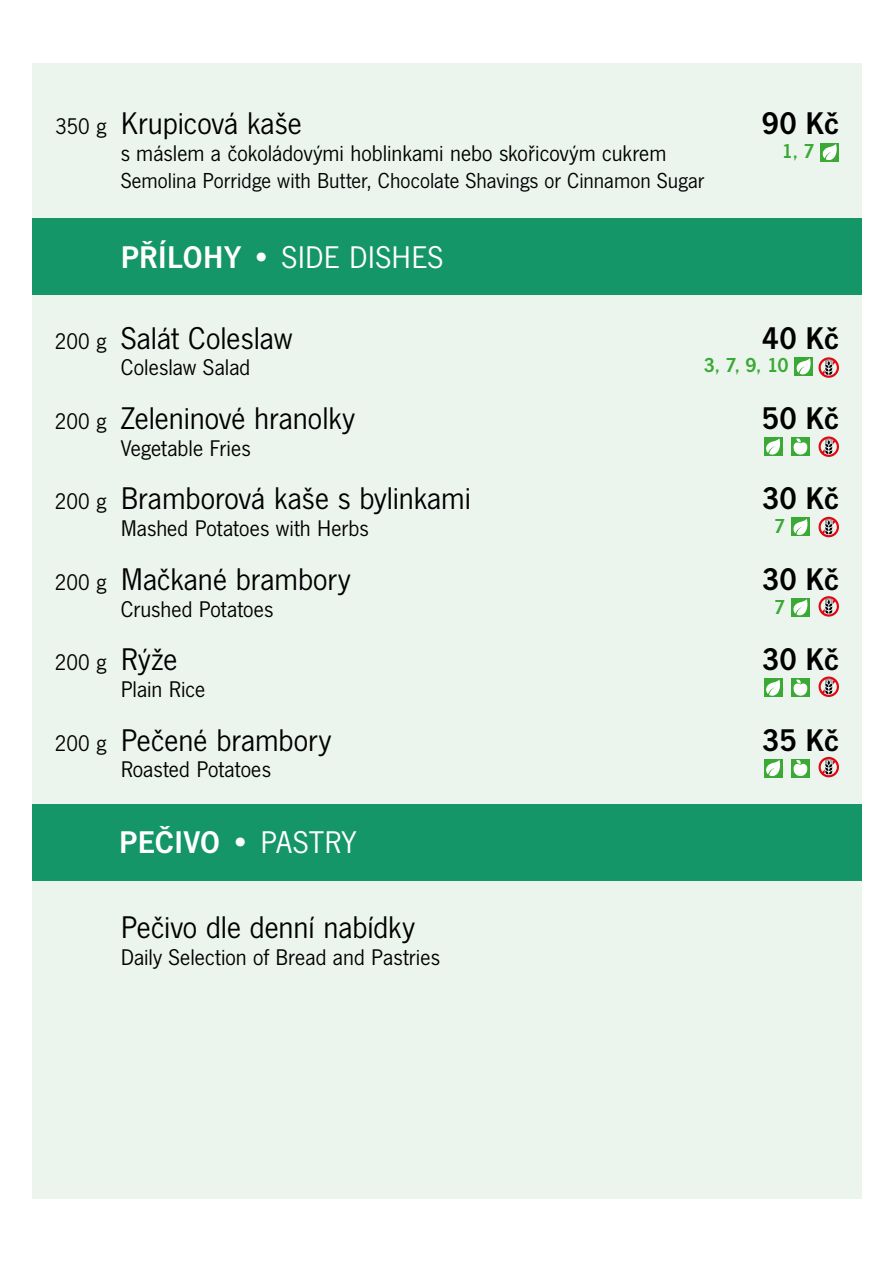
<style>
.page{position:relative;width:893px;height:1263px;background:#fff}
.page>*{position:absolute;margin:0;border:0;box-sizing:border-box;transform-origin:0 0}
.t1{font:32.55px "News Got";color:#000}
.t2{font:32.55px "News Got Dem";letter-spacing:-.01em;color:#000}
.t3{font:32.55px "News Got";letter-spacing:.01em;color:#fff}
.t4{font:32.55px "News Got Dem";letter-spacing:.005em;color:#fff}
.t5{font:23.55px "News Got";color:#000}
.t6{font:22.5px "News Got";color:#000}
.t7{font:21px "News Got Dem";color:#3aaa35}
.s1{font-family:"News Got Dem"}
.s2{font-family:"News Got"}
</style>
<div class="page">
<div style="left:32px;top:64px;width:829px;height:1135px;background:#ebf5ee"></div>
<div style="left:32px;top:218px;width:829px;height:77px;background:#149669"></div>
<div style="left:32px;top:804px;width:829px;height:77px;background:#149669"></div>
<div style="left:820px;top:143px;width:19px;height:18px;background:#3aaa35"></div>
<svg style="left:822px;top:144px;width:15px;height:16px"></svg>
<svg style="left:794px;top:357px;width:19px;height:19px"></svg>
<svg style="left:796px;top:358px;width:14px;height:17px"></svg>
<svg style="left:818px;top:357px;width:21px;height:21px"></svg>
<div style="left:764px;top:437px;width:18px;height:19px;background:#3aaa35"></div>
<svg style="left:766px;top:438px;width:14px;height:17px"></svg>
<div style="left:791px;top:437px;width:19px;height:19px;background:#3aaa35"></div>
<svg style="left:793px;top:438px;width:14px;height:17px"></svg>
<svg style="left:818px;top:436px;width:21px;height:21px"></svg>
<div style="left:791px;top:518px;width:19px;height:18px;background:#3aaa35"></div>
<svg style="left:793px;top:519px;width:14px;height:16px"></svg>
<svg style="left:818px;top:517px;width:21px;height:20px"></svg>
<svg style="left:791px;top:598px;width:19px;height:19px"></svg>
<svg style="left:793px;top:599px;width:14px;height:16px"></svg>
<svg style="left:818px;top:596px;width:21px;height:21px"></svg>
<div style="left:764px;top:678px;width:18px;height:19px;background:#3aaa35"></div>
<svg style="left:766px;top:680px;width:14px;height:16px"></svg>
<div style="left:791px;top:678px;width:19px;height:19px;background:#3aaa35"></div>
<svg style="left:793px;top:679px;width:14px;height:17px"></svg>
<svg style="left:818px;top:676px;width:21px;height:21px"></svg>
<div style="left:764px;top:759px;width:18px;height:18px;background:#3aaa35"></div>
<svg style="left:766px;top:760px;width:14px;height:16px"></svg>
<div style="left:791px;top:759px;width:19px;height:18px;background:#3aaa35"></div>
<svg style="left:793px;top:760px;width:14px;height:16px"></svg>
<svg style="left:818px;top:757px;width:21px;height:20px"></svg>
<p class="t5" style="left:55px;top:114px;width:53px">350 g</p>
<h1 class="t1" style="left:121px;top:106px;width:183px">Krupicová kaše</h1>
<p class="t5" style="left:121px;top:140px;width:547px">s máslem a čokoládovými hoblinkami nebo skořicovým cukrem</p>
<p class="t6" style="left:121px;top:168px;width:585px">Semolina Porridge with Butter, Chocolate Shavings or Cinnamon Sugar</p>
<h1 class="t3" style="left:121px;top:239px;width:324px"><span class="s1">PŘÍLOHY •</span> SIDE DISHES</h1>
<h1 class="t2" style="left:762px;top:105px;width:79px">90 Kč</h1>
<p class="t7" style="left:782px;top:139px;width:35px">1, 7</p>
<p class="t5" style="left:55px;top:328px;width:53px">200 g</p>
<p class="t5" style="left:55px;top:408px;width:53px">200 g</p>
<p class="t5" style="left:55px;top:489px;width:53px">200 g</p>
<p class="t5" style="left:55px;top:569px;width:53px">200 g</p>
<p class="t5" style="left:55px;top:649px;width:53px">200 g</p>
<p class="t5" style="left:55px;top:730px;width:53px">200 g</p>
<h1 class="t1" style="left:121px;top:320px;width:173px">Salát Coleslaw</h1>
<p class="t5" style="left:121px;top:355px;width:131px">Coleslaw Salad</p>
<h1 class="t1" style="left:121px;top:400px;width:236px">Zeleninové hranolky</h1>
<p class="t5" style="left:121px;top:435px;width:131px">Vegetable Fries</p>
<h1 class="t1" style="left:121px;top:481px;width:352px">Bramborová kaše s bylinkami</h1>
<p class="t5" style="left:121px;top:515px;width:249px">Mashed Potatoes with Herbs</p>
<h1 class="t1" style="left:121px;top:561px;width:231px">Mačkané brambory</h1>
<p class="t5" style="left:121px;top:596px;width:154px">Crushed Potatoes</p>
<h1 class="t1" style="left:121px;top:641px;width:58px">Rýže</h1>
<p class="t5" style="left:121px;top:676px;width:86px">Plain Rice</p>
<h1 class="t1" style="left:121px;top:722px;width:212px">Pečené brambory</h1>
<p class="t5" style="left:121px;top:757px;width:152px">Roasted Potatoes</p>
<h1 class="t4" style="left:119px;top:823px;width:239px">PEČIVO • <span class="s2">PASTRY</span></h1>
<h1 class="t2" style="left:762px;top:319px;width:79px">40 Kč</h1>
<p class="t7" style="left:704px;top:353px;width:86px">3, 7, 9, 10</p>
<h1 class="t2" style="left:762px;top:399px;width:79px">50 Kč</h1>
<h1 class="t2" style="left:762px;top:480px;width:78px">30 Kč</h1>
<p class="t7" style="left:774px;top:514px;width:13px">7</p>
<h1 class="t2" style="left:762px;top:560px;width:78px">30 Kč</h1>
<p class="t7" style="left:774px;top:594px;width:13px">7</p>
<h1 class="t2" style="left:762px;top:640px;width:78px">30 Kč</h1>
<h1 class="t2" style="left:762px;top:721px;width:78px">35 Kč</h1>
<h1 class="t1" style="left:121px;top:909px;width:295px">Pečivo dle denní nabídky</h1>
<p class="t5" style="left:121px;top:944px;width:321px">Daily Selection of Bread and Pastries</p>
</div>
